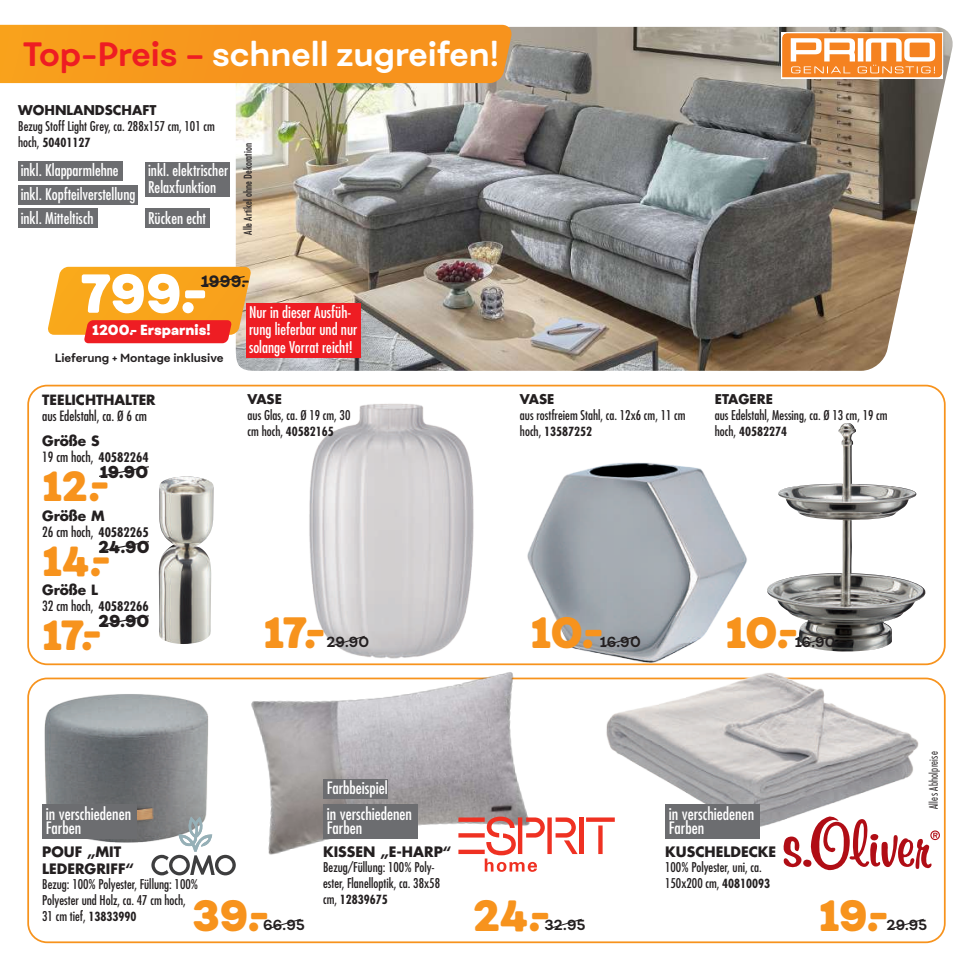
<style>
.page{position:relative;width:968px;height:968px;background:#fff}
.page>*{position:absolute;margin:0;border:0;box-sizing:border-box;transform-origin:0 0}
.t1{font:800 52.5px "Fibra One";color:#fff}
.t2{font:800 42px "Fibra One";letter-spacing:-.025em;color:#f7931d}
.t3{font:800 40.43px "Fibra One";color:#f7931d}
.t4{font:700 32.38px "Fibra One";color:#fff}
.t5{font:condensed 16.62px/14px "Futura Std";color:#fff}
.t6{font:800 16.45px "Fibra One";letter-spacing:.01em;color:#231f20}
.t7{font:condensed 15.75px/17.5px "Futura Std";color:#fff}
.t8{font:800 15.75px "Fibra One";color:#231f20}
.t9{font:700 14px/16.8px "Futura Std";color:#231f20}
.t10{font:700 14px "Fibra One";letter-spacing:.015em;color:#231f20}
.t11{font:800 14px "Fibra One";color:#fff}
.t12{font:condensed 13.83px/16.4px "Futura Std";color:#231f20}
.t13{font:700 13.83px "Futura Std";color:#231f20}
.t14{font:condensed 13.12px/15.8px "Futura Std";color:#231f20}
.t15{font:700 13.12px "Futura Std";color:#231f20}
.t16{font:700 condensed 12.25px "Futura Std";color:#231f20}
.t17{font:700 11.38px "Fibra One";color:#231f20}
.t18{font:300 condensed 11.38px "Futura Std";letter-spacing:.02em;color:#231f20}
.t19{font:condensed 10.5px "Futura Std";color:#231f20}
.s1{color:#ee1d23}
.s2{font-weight:400;font-size:13.12px}
.s3{font-weight:700;font-stretch:normal}
.s4{font-weight:700;font-size:12.78px}
.s5{font-weight:700;font-size:12.25px}
</style>
<div class="page">
<img style="left:236px;top:27px;width:717px;height:344px">
<svg style="left:0;top:25px;width:512px;height:58px;background:#f6971e"></svg>
<svg style="left:48px;top:267px;width:203px;height:76px;background:#f58d2c"></svg>
<svg style="left:781px;top:32px;width:162px;height:46px"></svg>
<div style="left:146px;top:208px;width:64px;height:20px;background:#6c6d70"></div>
<div style="left:18px;top:161px;width:104px;height:20px;background:#6c6d70"></div>
<div style="left:18px;top:185px;width:119px;height:20px;background:#6c6d70"></div>
<div style="left:18px;top:208px;width:80px;height:20px;background:#6c6d70"></div>
<div style="left:146px;top:162px;width:84px;height:35px;background:#6c6d70"></div>
<div style="left:246px;top:303px;width:114px;height:54px;background:#ee1d23"></div>
<div style="left:27px;top:384px;width:918px;height:281px;border:2px solid #f7931d;border-radius:19px"></div>
<img style="left:767px;top:423px;width:159px;height:228px">
<img style="left:526px;top:462px;width:223px;height:201px">
<img style="left:309px;top:403px;width:165px;height:256px">
<img style="left:159px;top:476px;width:54px;height:168px">
<svg style="left:797px;top:635px;width:35px;height:12px"></svg>
<svg style="left:602px;top:635px;width:36px;height:12px"></svg>
<svg style="left:330px;top:635px;width:36px;height:12px"></svg>
<svg style="left:99px;top:615px;width:50px;height:11px"></svg>
<svg style="left:99px;top:541px;width:50px;height:11px"></svg>
<svg style="left:99px;top:466px;width:50px;height:11px"></svg>
<div style="left:27px;top:677px;width:918px;height:266px;border:2px solid #f7931d;border-radius:19px"></div>
<svg style="left:783px;top:829px;width:156px;height:40px"></svg>
<img style="left:248px;top:672px;width:284px;height:183px">
<img style="left:605px;top:673px;width:314px;height:156px">
<div style="left:323px;top:779px;width:64px;height:20px;background:#6c6d70"></div>
<svg style="left:548px;top:918px;width:34px;height:11px"></svg>
<svg style="left:890px;top:918px;width:34px;height:11px"></svg>
<svg style="left:267px;top:918px;width:34px;height:11px"></svg>
<img style="left:45px;top:694px;width:164px;height:148px">
<svg style="left:151px;top:816px;width:85px;height:59px"></svg>
<hr style="left:579px;top:817px;width:4px;height:36px;background:#ef3122">
<svg style="left:458px;top:833px;width:26px;height:4px"></svg>
<svg style="left:458px;top:849px;width:26px;height:4px"></svg>
<svg style="left:458px;top:817px;width:26px;height:4px"></svg>
<svg style="left:484px;top:816px;width:93px;height:55px"></svg>
<svg style="left:598px;top:825px;width:4px;height:28px"></svg>
<svg style="left:586px;top:817px;width:28px;height:4px"></svg>
<div style="left:323px;top:804px;width:94px;height:34px;background:#6c6d70"></div>
<div style="left:42px;top:804px;width:94px;height:34px;background:#6c6d70"></div>
<div style="left:665px;top:804px;width:94px;height:34px;background:#6c6d70"></div>
<h3 class="t4" style="left:23px;top:34px;width:477px"><span class="s1">Top-Preis –</span> schnell zugreifen!</h3>
<p class="t15" style="left:18px;top:101px;width:140px">WOHNLANDSCHAFT</p>
<p class="t14" style="left:18px;top:118px;width:198px">Bezug Stoff Light Grey, ca. 288x157 cm, 101 cm</p>
<p class="t16" style="left:18px;top:134px;width:74px"><span class="s2">hoch,</span> 50401127</p>
<p class="t7" style="left:21px;top:158px;width:116px;line-height:23.6px">inkl. Klapparmlehne inkl. Kopfteilverstellung inkl. Mitteltisch</p>
<p class="t7" style="left:148px;top:161px;width:82px">inkl. elektrischer<br>Relaxfunktion</p>
<p class="t7" style="left:148px;top:209px;width:59px">Rücken echt</p>
<p class="t19" style="left:242px;top:234px;width:93px;rotate:-90deg">Alle Artikel ohne Dekoration</p>
<h1 class="t1" style="left:81px;top:259px;width:129px">799.-</h1>
<p class="t8" style="left:201px;top:271px;width:50px">1999.-</p>
<p class="t11" style="left:92px;top:321px;width:120px">1200.- Ersparnis!</p>
<p class="t17" style="left:55px;top:350px;width:170px">Lieferung + Montage inklusive</p>
<p class="t7" style="left:249px;top:303px;width:110px">Nur in dieser Ausfüh&shy;rung lieferbar und nur solange Vorrat reicht!</p>
<p class="t13" style="left:42px;top:390px;width:115px">TEELICHTHALTER</p>
<p class="t12" style="left:42px;top:408px;width:106px">aus Edelstahl, ca. Ø 6 cm</p>
<p class="t12" style="left:42px;top:432px;width:108px"><span class="s3">Größe S<br></span>19 cm hoch, <span class="s4">40582264</span></p>
<p class="t6" style="left:100px;top:461px;width:50px">19.90</p>
<h3 class="t3" style="left:42px;top:460px;width:69px">12.-</h3>
<p class="t12" style="left:42px;top:507px;width:108px"><span class="s3">Größe M<br></span>26 cm hoch, <span class="s4">40582265</span></p>
<p class="t6" style="left:98px;top:535px;width:53px">24.90</p>
<h3 class="t3" style="left:42px;top:534px;width:70px">14.-</h3>
<p class="t12" style="left:42px;top:581px;width:108px"><span class="s3">Größe L<br></span>32 cm hoch, <span class="s4">40582266</span></p>
<p class="t6" style="left:98px;top:610px;width:52px">29.90</p>
<h3 class="t3" style="left:42px;top:609px;width:61px">17.-</h3>
<p class="t15" style="left:247px;top:390px;width:36px">VASE</p>
<p class="t14" style="left:247px;top:407px;width:104px">aus Glas, ca. Ø 19 cm, 30</p>
<p class="t16" style="left:247px;top:423px;width:88px"><span class="s2">cm hoch,</span> 40582165</p>
<h2 class="t2" style="left:263px;top:605px;width:64px">17.-</h2>
<p class="t10" style="left:326px;top:633px;width:44px">29.90</p>
<p class="t5" style="left:327px;top:781px;width:62px">Farbbeispiel</p>
<p class="t15" style="left:520px;top:390px;width:36px">VASE</p>
<p class="t14" style="left:520px;top:407px;width:167px">aus rostfreiem Stahl, ca. 12x6 cm, 11 cm</p>
<p class="t16" style="left:520px;top:423px;width:74px"><span class="s2">hoch,</span> 13587252</p>
<p class="t15" style="left:714px;top:390px;width:60px">ETAGERE</p>
<p class="t14" style="left:714px;top:407px;width:174px">aus Edelstahl, Messing, ca. Ø 13 cm, 19 cm</p>
<p class="t16" style="left:714px;top:423px;width:74px"><span class="s2">hoch,</span> 40582274</p>
<h2 class="t2" style="left:530px;top:605px;width:74px">10.-</h2>
<p class="t10" style="left:599px;top:633px;width:42px">16.90</p>
<h2 class="t2" style="left:725px;top:605px;width:74px">10.-</h2>
<p class="t10" style="left:794px;top:633px;width:42px">16.90</p>
<p class="t5" style="left:46px;top:806px;width:87px">in verschiedenen<br>Farben</p>
<p class="t5" style="left:668px;top:806px;width:87px">in verschiedenen<br>Farben</p>
<p class="t5" style="left:327px;top:806px;width:87px">in verschiedenen<br>Farben</p>
<p class="t18" style="left:926px;top:809px;width:59px;rotate:-90deg">Alles Abholpreise</p>
<p class="t9" style="left:42px;top:842px;width:94px">POUF „MIT<br>LEDERGRIFF“</p>
<p class="t14" style="left:42px;top:876px;width:157px">Bezug: 100% Polyester, Füllung: 100%<br>Polyester und Holz, ca. 47 cm hoch,<br>31 cm tief, <span class="s5">13833990</span></p>
<h2 class="t2" style="left:192px;top:887px;width:79px">39.-</h2>
<p class="t10" style="left:263px;top:916px;width:43px">66.95</p>
<p class="t9" style="left:323px;top:842px;width:130px">KISSEN „E-HARP“</p>
<p class="t14" style="left:323px;top:859px;width:118px">Bezug/Füllung: 100% Poly&shy;ester, Flanelloptik, ca. 38x58</p>
<p class="t16" style="left:323px;top:891px;width:66px"><span class="s2">cm,</span> 12839675</p>
<h2 class="t2" style="left:473px;top:887px;width:79px">24.-</h2>
<p class="t10" style="left:544px;top:916px;width:42px">32.95</p>
<p class="t9" style="left:665px;top:842px;width:113px">KUSCHELDECKE</p>
<p class="t14" style="left:665px;top:859px;width:107px">100% Polyester, uni, ca.<br>150x200 cm, <span class="s5">40810093</span></p>
<h2 class="t2" style="left:818px;top:887px;width:71px">19.-</h2>
<p class="t10" style="left:886px;top:916px;width:42px">29.95</p>
</div>
